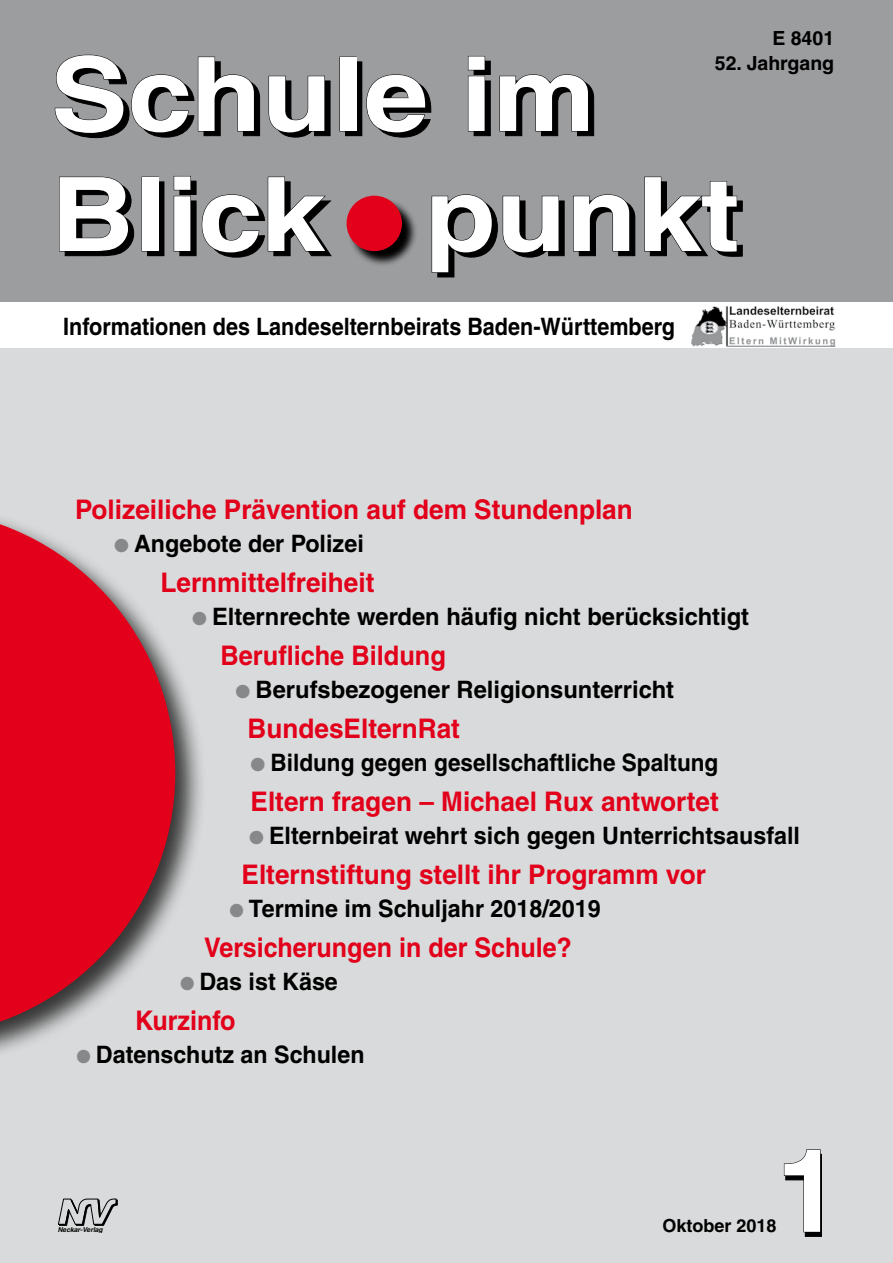
<style>
.page{position:relative;width:893px;height:1263px;background:#fff}
.page>*{position:absolute;margin:0;border:0;box-sizing:border-box;transform-origin:0 0}
.t1{font:700 115.5px "Helvetica";color:#fff}
.t2{font:700 102.75px/120px "Helvetica";color:#fff;scale:1.12 1}
.t3{font:700 27px "Helvetica";color:#e2001a}
.t4{font:700 27px "Helvetica";color:#e2001a;scale:.93 1}
.t5{font:700 27px "Helvetica";color:#e2001a;scale:.94 1}
.t6{font:700 24px "Helvetica";color:#000}
.t7{font:700 24px "Helvetica";color:#000;scale:.9 1}
.t8{font:700 24px "Helvetica";color:#000;scale:.94 1}
.t9{font:700 19.5px "Helvetica";color:#000}
.t10{font:700 18px "Helvetica";color:#000}
.t11{font:italic 700 6.75px "Helvetica";color:#000}
.s1{color:#87888a}
</style>
<div class="page">
<div style="left:0;top:287px;width:893px;height:976px;background:#d9dadb"></div>
<div style="left:0;top:0;width:893px;height:303px;background:#9c9d9f"></div>
<svg style="left:58px;top:1199px;width:60px;height:26px"></svg>
<svg style="left:348px;top:197px;width:68px;height:68px"></svg>
<div style="left:347px;top:196px;width:55px;height:55px;background:#e2001a;border-radius:50%"></div>
<div style="left:55px;top:302px;width:628px;height:46px;background:#fff"></div>
<div style="left:345px;top:61px;width:17px;height:75px;border:1px solid #000"></div>
<div style="left:147px;top:181px;width:17px;height:75px;border:1px solid #000"></div>
<svg style="left:55px;top:54px;width:205px;height:84px"></svg>
<svg style="left:268px;top:76px;width:63px;height:62px"></svg>
<div style="left:340px;top:57px;width:17px;height:74px;border:1px solid #000"></div>
<svg style="left:366px;top:74px;width:65px;height:64px"></svg>
<svg style="left:468px;top:56px;width:23px;height:80px"></svg>
<svg style="left:499px;top:74px;width:95px;height:62px"></svg>
<svg style="left:59px;top:176px;width:75px;height:80px"></svg>
<div style="left:142px;top:177px;width:17px;height:74px;border:1px solid #000"></div>
<svg style="left:173px;top:176px;width:159px;height:82px"></svg>
<svg style="left:431px;top:194px;width:134px;height:84px"></svg>
<svg style="left:573px;top:194px;width:63px;height:62px"></svg>
<svg style="left:644px;top:176px;width:99px;height:81px"></svg>
<svg style="left:784px;top:1149px;width:38px;height:88px"></svg>
<div style="left:0;top:502px;width:215px;height:574px;background:#000;opacity:.75"></div>
<svg style="left:0;top:509px;width:175px;height:528px;fill:#e2001a"></svg>
<div style="left:0;top:302px;width:61px;height:46px;background:#fff"></div>
<div style="left:679px;top:302px;width:214px;height:46px;background:#fff"></div>
<img style="left:692px;top:306px;width:144px;height:40px">
<p class="t9" style="left:772px;top:26px;width:63px">E 8401</p>
<p class="t9" style="left:715px;top:52px;width:121px">52. Jahrgang</p>
<h2 class="t2" style="left:51px;top:33px;width:616px">Schule im<br>Blick punkt</h2>
<p class="t7" style="left:63px;top:311px;width:681px">Informationen des Landeselternbeirats Baden-Württemberg</p>
<p class="t3" style="left:75px;top:493px;width:559px">Polizeiliche Prävention auf dem Stundenplan</p>
<p class="t6" style="left:114px;top:528px;width:251px"><span class="s1">●</span> Angebote der Polizei</p>
<p class="t3" style="left:161px;top:566px;width:215px">Lernmittelfreiheit</p>
<p class="t6" style="left:192px;top:601px;width:559px"><span class="s1">●</span> Elternrechte werden häufig nicht berücksichtigt</p>
<p class="t5" style="left:221px;top:639px;width:241px">Berufliche Bildung</p>
<p class="t6" style="left:236px;top:674px;width:440px"><span class="s1">●</span> Berufsbezogener Religionsunterricht</p>
<p class="t3" style="left:248px;top:712px;width:214px">BundesElternRat</p>
<p class="t8" style="left:251px;top:747px;width:499px"><span class="s1">●</span> Bildung gegen gesellschaftliche Spaltung</p>
<p class="t3" style="left:251px;top:785px;width:470px">Eltern fragen – Michael Rux antwortet</p>
<p class="t6" style="left:249px;top:820px;width:552px"><span class="s1">●</span> Elternbeirat wehrt sich gegen Unterrichtsausfall</p>
<p class="t3" style="left:242px;top:858px;width:466px">Elternstiftung stellt ihr Programm vor</p>
<p class="t6" style="left:230px;top:893px;width:373px"><span class="s1">●</span> Termine im Schuljahr 2018/2019</p>
<p class="t4" style="left:204px;top:931px;width:397px">Versicherungen in der Schule?</p>
<p class="t6" style="left:180px;top:966px;width:159px"><span class="s1">●</span> Das ist Käse</p>
<p class="t4" style="left:135px;top:1004px;width:110px">Kurzinfo</p>
<p class="t6" style="left:77px;top:1039px;width:290px"><span class="s1">●</span> Datenschutz an Schulen</p>
<p class="t11" style="left:58px;top:1225px;width:47px">Neckar-Verlag</p>
<p class="t10" style="left:662px;top:1214px;width:116px">Oktober 2018</p>
<h1 class="t1" style="left:776px;top:1121px;width:66px">1</h1>
</div>
